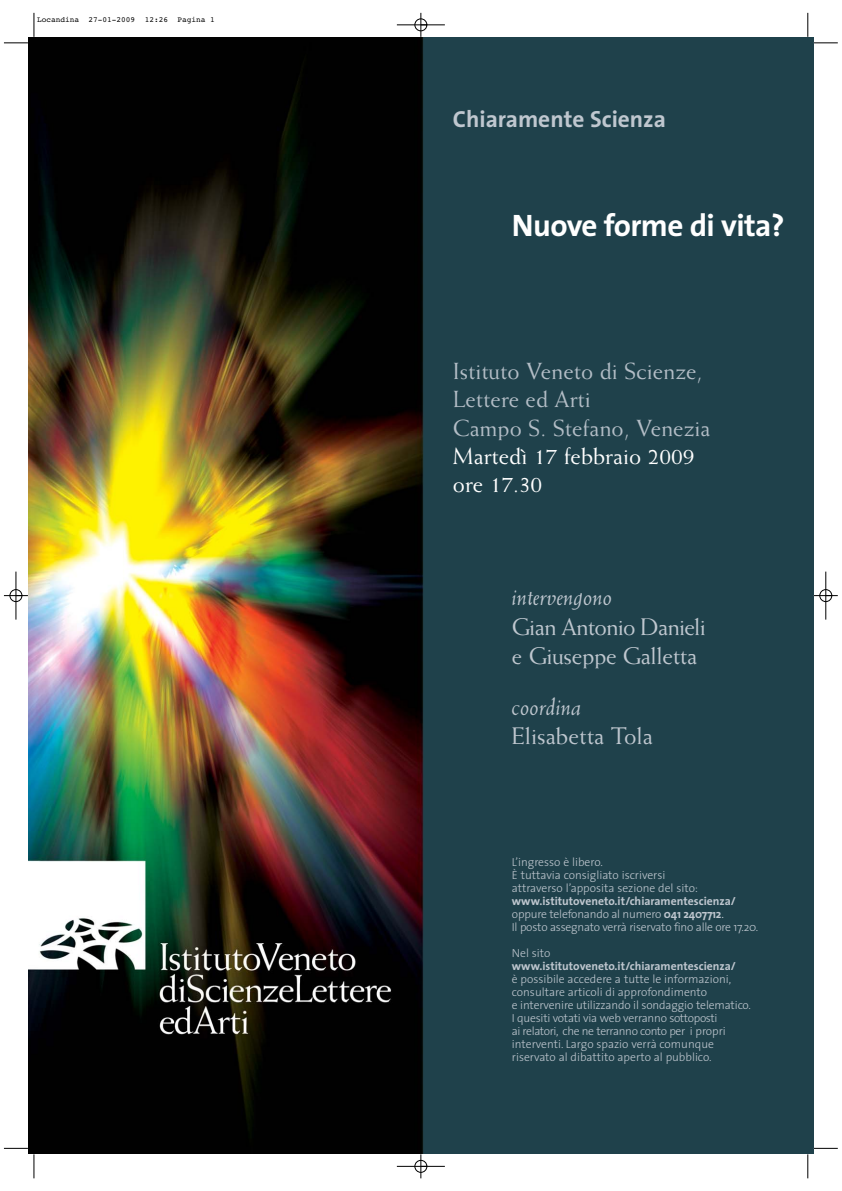
<style>
.page{position:relative;width:842px;height:1191px;background:#fff}
.page>*{position:absolute;margin:0;border:0;box-sizing:border-box;transform-origin:0 0}
.t1{font:700 31.2px "The Sans";letter-spacing:-.02em;color:#fff}
.t2{font:24px/29.3px "Weiss";letter-spacing:-.035em;color:#bfc7cf}
.t3{font:italic 24px "Weiss";color:#bfc7cf}
.t4{font:24px "Weiss";letter-spacing:-.015em;color:#bfc7cf}
.t5{font:23.4px/28.1px "Weiss";color:#b3bdc6}
.t6{font:23.4px/28.1px "Weiss";color:#fff}
.t7{font:700 23.4px "The Sans";color:#bfc7cf}
.t8{font:300 11.7px/13px "The Sans";letter-spacing:-.01em;color:#bfc7cf}
.t9{font:700 11.7px "The Sans";color:#bfc7cf}
.t10{font:7.8px "Courier";color:#000}
.s1{font-size:23.4px}
.s2{font-weight:700}
.s3{font-style:inherit}
</style>
<div class="page">
<img style="left:28px;top:37px;width:785px;height:1117px">
<svg style="left:34px;top:13px;width:1px;height:24px"></svg>
<svg style="left:4px;top:43px;width:24px;height:1px"></svg>
<svg style="left:808px;top:13px;width:1px;height:24px"></svg>
<svg style="left:814px;top:43px;width:24px;height:1px"></svg>
<svg style="left:34px;top:1154px;width:1px;height:24px"></svg>
<svg style="left:4px;top:1148px;width:24px;height:1px"></svg>
<svg style="left:808px;top:1148px;width:30px;height:30px"></svg>
<div style="left:415px;top:1160px;width:12px;height:13px;border:1px solid #fff;border-radius:50%"></div>
<hr style="left:397px;top:25px;width:48px;height:1px;background:#000">
<hr style="left:397px;top:1166px;width:48px;height:1px;background:#000">
<hr style="left:16px;top:572px;width:1px;height:48px;background:#000">
<hr style="left:826px;top:572px;width:1px;height:48px;background:#000">
<svg style="left:421px;top:13px;width:1px;height:24px"></svg>
<svg style="left:421px;top:1154px;width:1px;height:24px"></svg>
<svg style="left:4px;top:595px;width:24px;height:1px"></svg>
<svg style="left:814px;top:595px;width:24px;height:1px"></svg>
<div style="left:415px;top:19px;width:12px;height:12px;border:1px solid #000;border-radius:50%"></div>
<div style="left:415px;top:1160px;width:12px;height:12px;border:1px solid #000;border-radius:50%"></div>
<div style="left:10px;top:589px;width:12px;height:13px;border:1px solid #000;border-radius:50%"></div>
<div style="left:820px;top:589px;width:12px;height:13px;border:1px solid #000;border-radius:50%"></div>
<p class="t10" style="left:37px;top:17px;width:179px">Locandina 27-01-2009 12:26 Pagina 1</p>
<h3 class="t7" style="left:453px;top:110px;width:215px">Chiaramente Scienza</h3>
<h1 class="t1" style="left:512px;top:213px;width:274px">Nuove forme di vita?</h1>
<h3 class="t5" style="left:453px;top:359px;width:259px">Istituto Veneto di Scienze,<br>Lettere ed Arti<br>Campo S. Stefano, Venezia</h3>
<h3 class="t6" style="left:453px;top:443px;width:243px">Martedì 17 febbraio 2009 ore 17.30</h3>
<h2 class="t3" style="left:512px;top:588px;width:102px">intervengono</h2>
<h2 class="t2" style="left:512px;top:614px;width:196px">Gian Antonio Danieli <span class="s1">e</span> Giuseppe Galletta</h2>
<h2 class="t3" style="left:512px;top:697px;width:71px">coordina</h2>
<h2 class="t4" style="left:512px;top:726px;width:143px">Elisabetta Tola</h2>
<p class="t8" style="left:512px;top:857px;width:188px">L’ingresso è libero.<br>È tuttavia consigliato iscriversi attraverso l’apposita sezione del sito:</p>
<p class="t8" style="left:512px;top:896px;width:248px"><span class="s2">www.istitutoveneto.it/chiaramentescienza/ </span>oppure telefonando al numero <span class="s2">041 2407712</span><span class="s3">.<br></span>Il posto assegnato verrà riservato fino alle ore 17.20.</p>
<p class="t8" style="left:512px;top:948px;width:40px">Nel sito</p>
<p class="t9" style="left:512px;top:961px;width:225px">www.istitutoveneto.it/chiaramentescienza/</p>
<p class="t8" style="left:512px;top:974px;width:240px">è possibile accedere a tutte le informazioni, consultare articoli di approfondimento<br>e intervenire utilizzando il sondaggio telematico.<br>I quesiti votati via web verranno sottoposti<br>ai relatori, che ne terranno conto per i propri interventi. Largo spazio verrà comunque riservato al dibattito aperto al pubblico.</p>
</div>
